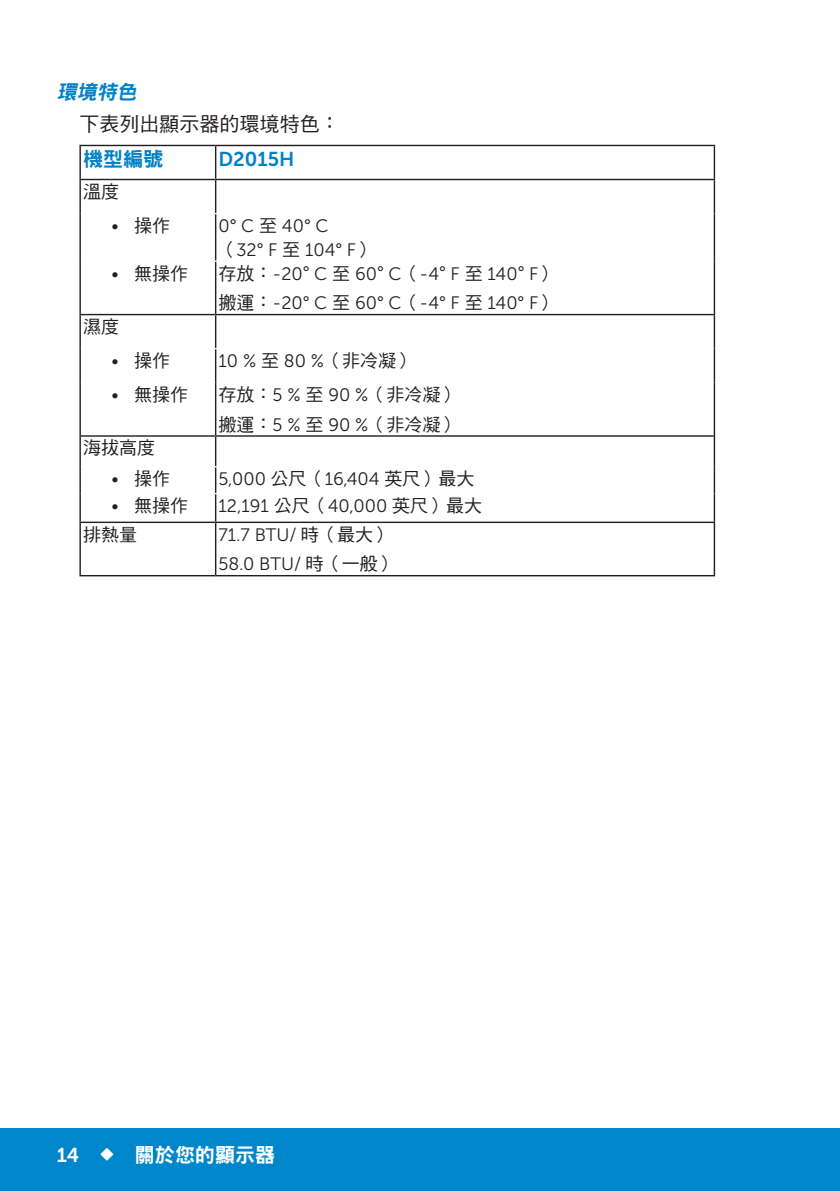
<style>
.page{position:relative;width:840px;height:1191px;background:#fff}
.page>*{position:absolute;margin:0;border:0;box-sizing:border-box;transform-origin:0 0}
.Paragraph{font:20px "DF Hei Std W5";color:#231f20}
.t1{font:20px "DF Hei Std W9";color:#fff}
.Table_Head{font:20px "Museo Sans For Dell 700";color:#0082c8}
.Head3{font:italic 20px "DF Hei Std W9";color:#0082c8}
.Table_Head-2{font:20px "DF Hei Std W9";color:#0082c8}
.Table_Paragraph{font:18px/24px "Museo Sans For Dell 300";color:#231f20}
.Table_Paragraph-2{font:18px "DF Hei Std W5";color:#231f20}
.s1{font-family:"Museo Sans For Dell 300"}
.s2{font-family:"DF Hei Std W5"}
.s3{font-family:"Museo Sans For Dell 700"}
</style>
<div class="page">
<div style="left:0;top:1128px;width:839px;height:63px;background:#0087cb"></div>
<hr style="left:79px;top:145px;width:136px;height:1px;background:#231f20">
<hr style="left:79px;top:146px;width:2px;height:33px;background:#231f20">
<hr style="left:215px;top:145px;width:499px;height:1px;background:#231f20">
<hr style="left:215px;top:146px;width:1px;height:33px;background:#231f20">
<hr style="left:713px;top:146px;width:1px;height:33px;background:#231f20">
<hr style="left:215px;top:179px;width:499px;height:1px;background:#231f20">
<hr style="left:79px;top:523px;width:2px;height:52px;background:#231f20">
<hr style="left:215px;top:523px;width:1px;height:52px;background:#231f20">
<hr style="left:713px;top:523px;width:1px;height:52px;background:#231f20">
<hr style="left:79px;top:575px;width:136px;height:1px;background:#231f20">
<hr style="left:215px;top:575px;width:499px;height:1px;background:#231f20">
<hr style="left:79px;top:180px;width:2px;height:33px;background:#231f20">
<hr style="left:79px;top:179px;width:136px;height:1px;background:#231f20">
<hr style="left:215px;top:180px;width:1px;height:33px;background:#231f20">
<hr style="left:713px;top:180px;width:1px;height:33px;background:#231f20">
<hr style="left:79px;top:213px;width:2px;height:48px;background:#231f20">
<hr style="left:215px;top:214px;width:1px;height:46px;background:#231f20">
<hr style="left:713px;top:213px;width:1px;height:48px;background:#231f20">
<hr style="left:79px;top:261px;width:2px;height:53px;background:#231f20">
<hr style="left:215px;top:262px;width:1px;height:52px;background:#231f20">
<hr style="left:713px;top:261px;width:1px;height:53px;background:#231f20">
<hr style="left:79px;top:436px;width:2px;height:31px;background:#231f20">
<hr style="left:713px;top:436px;width:1px;height:31px;background:#231f20">
<hr style="left:79px;top:467px;width:2px;height:26px;background:#231f20">
<hr style="left:79px;top:493px;width:2px;height:28px;background:#231f20">
<svg style="left:215px;top:437px;width:1px;height:84px"></svg>
<svg style="left:713px;top:467px;width:1px;height:54px"></svg>
<hr style="left:79px;top:521px;width:136px;height:2px;background:#231f20">
<hr style="left:215px;top:521px;width:499px;height:2px;background:#231f20">
<hr style="left:79px;top:314px;width:136px;height:1px;background:#231f20">
<hr style="left:79px;top:315px;width:2px;height:33px;background:#231f20">
<hr style="left:215px;top:314px;width:499px;height:1px;background:#231f20">
<hr style="left:215px;top:315px;width:1px;height:33px;background:#231f20">
<hr style="left:713px;top:315px;width:1px;height:33px;background:#231f20">
<hr style="left:79px;top:348px;width:2px;height:34px;background:#231f20">
<hr style="left:215px;top:349px;width:1px;height:33px;background:#231f20">
<hr style="left:713px;top:348px;width:1px;height:34px;background:#231f20">
<hr style="left:79px;top:382px;width:2px;height:54px;background:#231f20">
<hr style="left:215px;top:382px;width:1px;height:53px;background:#231f20">
<hr style="left:713px;top:382px;width:1px;height:54px;background:#231f20">
<hr style="left:81px;top:435px;width:134px;height:2px;background:#231f20">
<hr style="left:215px;top:435px;width:498px;height:2px;background:#231f20">
<p class="Head3" style="left:57px;top:81px;width:85px">環境特色</p>
<p class="Paragraph" style="left:79px;top:113px;width:262px">下表列出顯示器的環境特色：</p>
<p class="Table_Head-2" style="left:83px;top:147px;width:81px">機型編號</p>
<p class="Table_Head" style="left:218px;top:147px;width:77px">D2015H</p>
<p class="Table_Paragraph-2" style="left:83px;top:182px;width:37px">溫度</p>
<p class="Table_Paragraph-2" style="left:111px;top:216px;width:60px"><span class="s1">•</span> 操作</p>
<p class="Table_Paragraph" style="left:218px;top:214px;width:157px">0° C <span class="s2">至</span> 40° C<span class="s2">（</span>32° F <span class="s2">至</span> 104° F<span class="s2">）</span></p>
<p class="Table_Paragraph-2" style="left:111px;top:263px;width:78px"><span class="s1">•</span> 無操作</p>
<p class="Table_Paragraph" style="left:218px;top:261px;width:339px"><span class="s2">存放：</span>-20° C <span class="s2">至</span> 60° C<span class="s2">（</span>-4° F <span class="s2">至</span> 140° F<span class="s2">）</span></p>
<p class="Table_Paragraph" style="left:218px;top:291px;width:339px"><span class="s2">搬運：</span>-20° C <span class="s2">至</span> 60° C<span class="s2">（</span>-4° F <span class="s2">至</span> 140° F<span class="s2">）</span></p>
<p class="Table_Paragraph-2" style="left:83px;top:317px;width:37px">濕度</p>
<p class="Table_Paragraph-2" style="left:111px;top:351px;width:60px"><span class="s1">•</span> 操作</p>
<p class="Table_Paragraph" style="left:218px;top:349px;width:197px">10 % <span class="s2">至</span> 80 %<span class="s2">（非冷凝）</span></p>
<p class="Table_Paragraph-2" style="left:111px;top:385px;width:78px"><span class="s1">•</span> 無操作</p>
<p class="Table_Paragraph-2" style="left:218px;top:385px;width:241px">存放：<span class="s1">5 %</span> 至 <span class="s1">90 %</span>（非冷凝）</p>
<p class="Table_Paragraph-2" style="left:218px;top:414px;width:241px">搬運：<span class="s1">5 %</span> 至 <span class="s1">90 %</span>（非冷凝）</p>
<p class="Table_Paragraph-2" style="left:83px;top:438px;width:73px">海拔高度</p>
<p class="Table_Paragraph-2" style="left:111px;top:469px;width:60px"><span class="s1">•</span> 操作</p>
<p class="Table_Paragraph" style="left:218px;top:467px;width:257px">5,000 <span class="s2">公尺（</span>16,404 <span class="s2">英尺）最大</span></p>
<p class="Table_Paragraph-2" style="left:111px;top:495px;width:78px"><span class="s1">•</span> 無操作</p>
<p class="Table_Paragraph" style="left:218px;top:494px;width:265px">12,191 <span class="s2">公尺（</span>40,000 <span class="s2">英尺）最大</span></p>
<p class="Table_Paragraph-2" style="left:83px;top:524px;width:55px">排熱量</p>
<p class="Table_Paragraph" style="left:218px;top:522px;width:174px">71.7 BTU/ <span class="s2">時（最大）</span></p>
<p class="Table_Paragraph" style="left:218px;top:552px;width:179px">58.0 BTU/ <span class="s2">時（一般）</span></p>
<p class="t1" style="left:57px;top:1143px;width:220px"><span class="s3">14</span> ◆ 關於您的顯示器</p>
</div>
